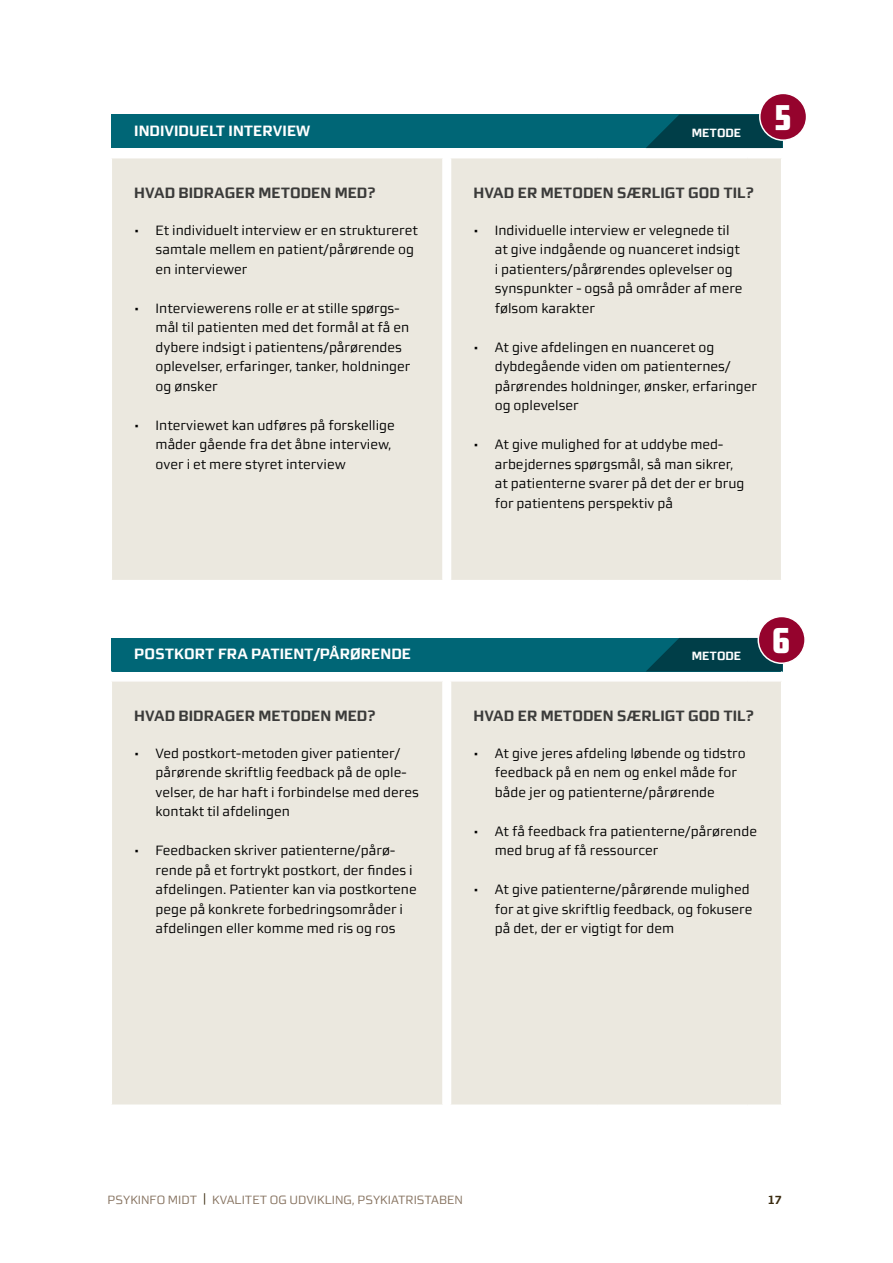
<style>
.page{position:relative;width:893px;height:1263px;background:#fff}
.page>*{position:absolute;margin:0;border:0;box-sizing:border-box;transform-origin:0 0}
.bt{font:900 36px "Morgan Ps";color:#fff}
.metoder_02{font:700 15px "midtsans";color:#3b3b3a}
.metoder_01{font:700 15px "midtsans";color:#fff}
.t1{font:13.5px/19.5px "midtsans";color:#000}
.t2{font:12px "midtsans";color:#84705d}
.bt-2{font:700 12px "midtsans";color:#fff}
.t3{font:700 12px "midtsans";color:#3a2b0f}
.s1{font-family:"Arial";color:#3a2b0f}
</style>
<div class="page">
<div style="left:111px;top:115px;width:671px;height:33px;background:#006676"></div>
<div style="left:111px;top:638px;width:671px;height:33px;background:#006676"></div>
<div style="left:112px;top:158px;width:669px;height:422px;background:#ebe8df"></div>
<svg style="left:646px;top:115px;width:136px;height:34px"></svg>
<hr style="left:442px;top:158px;width:2px;height:422px;background:#fff">
<hr style="left:450px;top:158px;width:1px;height:422px;background:#fff">
<div style="left:112px;top:681px;width:669px;height:423px;background:#ebe8df"></div>
<svg style="left:646px;top:638px;width:136px;height:34px;background:#00444f"></svg>
<hr style="left:442px;top:681px;width:2px;height:423px;background:#fff">
<hr style="left:450px;top:681px;width:1px;height:423px;background:#fff">
<div style="left:760px;top:93px;width:46px;height:47px;background:#95032d;border-radius:50%"></div>
<div style="left:759px;top:93px;width:48px;height:48px;border:2px solid #fff;border-radius:50%"></div>
<div style="left:758px;top:616px;width:47px;height:47px;background:#95032d;border-radius:50%"></div>
<div style="left:757px;top:616px;width:49px;height:48px;border:2px solid #fff;border-radius:50%"></div>
<p class="metoder_01" style="left:134px;top:122px;width:178px">INDIVIDUELT INTERVIEW</p>
<p class="bt-2" style="left:692px;top:126px;width:51px">METODE</p>
<p class="bt" style="left:775px;top:98px;width:17px">5</p>
<p class="metoder_02" style="left:134px;top:184px;width:243px">HVAD BIDRAGER METODEN MED?</p>
<p class="t1" style="left:156px;top:220px;width:264px;text-indent:-21px">• Et individuelt interview er en struktureret samtale mellem en patient/pårørende og en interviewer</p>
<p class="t1" style="left:156px;top:298px;width:256px;text-indent:-21px">• Interviewerens rolle er at stille spørgs&shy;mål til patienten med det formål at få en dybere indsigt i patientens/pårørendes oplevelser, erfaringer, tanker, holdninger og ønsker</p>
<p class="t1" style="left:156px;top:415px;width:241px;text-indent:-21px">• Interviewet kan udføres på forskellige måder gående fra det åbne interview, over i et mere styret interview</p>
<p class="metoder_02" style="left:474px;top:184px;width:282px">HVAD ER METODEN SÆRLIGT GOD TIL?</p>
<p class="t1" style="left:495px;top:220px;width:249px;text-indent:-21px">• Individuelle interview er velegnede til at give indgående og nuanceret indsigt i patienters/pårørendes oplevelser og synspunkter - også på områder af mere følsom karakter</p>
<p class="t1" style="left:495px;top:337px;width:264px;text-indent:-21px">• At give afdelingen en nuanceret og dybdegående viden om patienternes/ pårørendes holdninger, ønsker, erfaringer og oplevelser</p>
<p class="t1" style="left:495px;top:435px;width:251px;text-indent:-21px">• At give mulighed for at uddybe med&shy;arbejdernes spørgsmål, så man sikrer, at patienterne svarer på det der er brug for patientens perspektiv på</p>
<p class="metoder_01" style="left:134px;top:645px;width:278px">POSTKORT FRA PATIENT/PÅRØRENDE</p>
<p class="bt-2" style="left:692px;top:649px;width:51px">METODE</p>
<p class="bt" style="left:773px;top:621px;width:19px">6</p>
<p class="metoder_02" style="left:134px;top:707px;width:243px">HVAD BIDRAGER METODEN MED?</p>
<p class="t1" style="left:156px;top:743px;width:265px;text-indent:-21px">• Ved postkort-metoden giver patienter/ pårørende skriftlig feedback på de ople&shy;velser, de har haft i forbindelse med deres kontakt til afdelingen</p>
<p class="t1" style="left:156px;top:841px;width:263px;text-indent:-21px">• Feedbacken skriver patienterne/pårø&shy;rende på et fortrykt postkort, der findes i afdelingen. Patienter kan via postkortene pege på konkrete forbedringsområder i afdelingen eller komme med ris og ros</p>
<p class="metoder_02" style="left:474px;top:707px;width:282px">HVAD ER METODEN SÆRLIGT GOD TIL?</p>
<p class="t1" style="left:495px;top:743px;width:252px;text-indent:-21px">• At give jeres afdeling løbende og tidstro feedback på en nem og enkel måde for både jer og patienterne/pårørende</p>
<p class="t1" style="left:495px;top:821px;width:264px;text-indent:-21px">• At få feedback fra patienterne/pårørende med brug af få ressourcer</p>
<p class="t1" style="left:495px;top:880px;width:259px;text-indent:-21px">• At give patienterne/pårørende mulighed for at give skriftlig feedback, og fokusere på det, der er vigtigt for dem</p>
<p class="t2" style="left:108px;top:1193px;width:357px">PSYKINFO MIDT <span class="s1">|</span> KVALITET OG UDVIKLING, PSYKIATRISTABEN</p>
<p class="t3" style="left:768px;top:1193px;width:15px">17</p>
</div>
